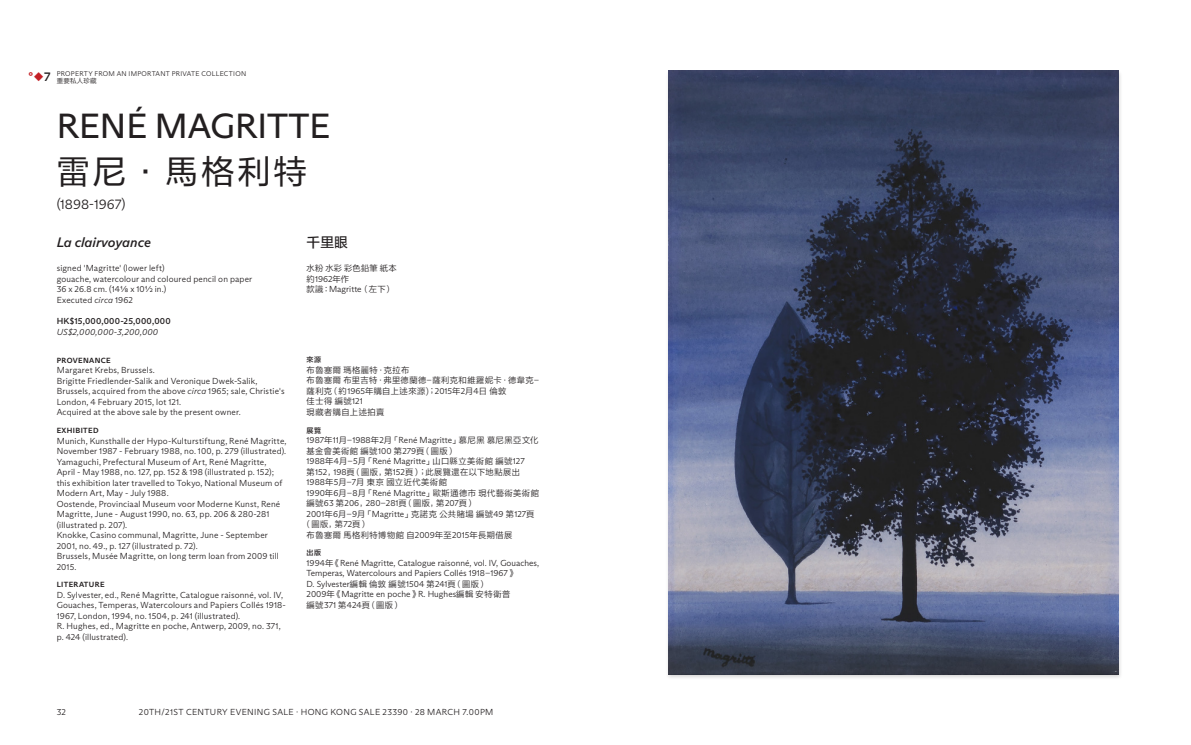
<style>
.page{position:relative;width:1191px;height:745px;background:#fff}
.page>*{position:absolute;margin:0;border:0;box-sizing:border-box;transform-origin:0 0}
.t1{font:35px "ABC Arizona Sans";color:#231f20}
.t2{font:32.88px "FZLTHB B51 0";letter-spacing:.1em;color:#231f20}
.t3{font:italic 500 13.75px "ABC Arizona Sans";color:#231f20}
.t4{font:300 13.75px "ABC Arizona Sans";color:#231f20}
.t5{font:13.75px "FZLTZHUNHB B51 0";color:#231f20}
.t6{font:500 12.5px "ABC Arizona Sans";color:#c41f25}
.t7{font:300 8.75px/10.5px "ABC Arizona Sans";letter-spacing:.015em;color:#231f20}
.t8{font:300 8.75px "ABC Arizona Sans";letter-spacing:.04em;color:#231f20}
.t9{font:500 8.75px/10.5px "ABC Arizona Sans";letter-spacing:.025em;color:#231f20}
.t10{font:8.25px/10.5px "FZLTXIHB B51 0";letter-spacing:.055em;color:#231f20}
.t11{font:700 7.5px "ABC Arizona Sans";letter-spacing:.05em;color:#231f20}
.t12{font:7px "FZLTZHB B51 0";color:#231f20}
.t13{font:300 6.88px "ABC Arizona Sans";letter-spacing:.04em;color:#231f20}
.t14{font:6.5px "FZLTXIHB B51 0";letter-spacing:.035em;color:#231f20}
.s1{color:#231f20}
.s2{font-style:italic}
.s3{font-weight:300;font-style:italic}
.s4{font-family:"FZLTXIHB B51 0";font-weight:400;font-size:8.25px}
.s5{font-family:"ABC Arizona Sans";font-weight:300;font-size:8.75px}
</style>
<div class="page">
<div style="left:665px;top:69px;width:457px;height:611px;background:#231f20;opacity:.2"></div>
<img style="left:668px;top:71px;width:450px;height:602px">
<p class="t13" style="left:57px;top:71px;width:191px">PROPERTY FROM AN IMPORTANT PRIVATE COLLECTION</p>
<p class="t6" style="left:28px;top:71px;width:24px">°◆<span class="s1">7</span></p>
<p class="t14" style="left:57px;top:78px;width:41px">重要私人珍藏</p>
<p class="t1" style="left:57px;top:111px;width:275px">RENÉ MAGRITTE</p>
<p class="t2" style="left:57px;top:156px;width:252px">雷尼·馬格利特</p>
<p class="t4" style="left:57px;top:198px;width:70px">(1898-1967)</p>
<p class="t3" style="left:57px;top:237px;width:96px">La clairvoyance</p>
<p class="t7" style="left:57px;top:263px;width:197px">signed 'Magritte' (lower left)<br>gouache, watercolour and coloured pencil on paper 36 x 26.8 cm. (14 1/8 x 10 1/2 in.)<br>Executed <span class="s2">circa</span> 1962</p>
<p class="t9" style="left:57px;top:316px;width:115px">HK$15,000,000-25,000,000<br><span class="s3">US$2,000,000-3,200,000</span></p>
<p class="t11" style="left:57px;top:355px;width:56px">PROVENANCE</p>
<p class="t7" style="left:57px;top:365px;width:229px">Margaret Krebs, Brussels.<br>Brigitte Friedlender-Salik and Veronique Dwek-Salik, Brussels, acquired from the above <span class="s2">circa</span> 1965; sale, Christie's London, 4 February 2015, lot 121.<br>Acquired at the above sale by the present owner.</p>
<p class="t11" style="left:57px;top:426px;width:43px">EXHIBITED</p>
<p class="t7" style="left:57px;top:435px;width:231px">Munich, Kunsthalle der Hypo-Kulturstiftung, René Magritte, November 1987 - February 1988, no. 100, p. 279 (illustrated).<br>Yamaguchi, Prefectural Museum of Art, René Magritte, April - May 1988, no. 127, pp. 152 &amp; 198 (illustrated p. 152); this exhibition later travelled to Tokyo, National Museum of Modern Art, May - July 1988.<br>Oostende, Provinciaal Museum voor Moderne Kunst, René Magritte, June - August 1990, no. 63, pp. 206 &amp; 280-281 (illustrated p. 207).<br>Knokke, Casino communal, Magritte, June - September 2001, no. 49., p. 127 (illustrated p. 72).<br>Brussels, Musée Magritte, on long term loan from 2009 till 2015.</p>
<p class="t11" style="left:57px;top:580px;width:49px">LITERATURE</p>
<p class="t7" style="left:57px;top:589px;width:231px">D. Sylvester, ed., René Magritte, Catalogue raisonné, vol. IV, Gouaches, Temperas, Watercolours and Papiers Collés 1918- 1967, London, 1994, no. 1504, p. 241 (illustrated).<br>R. Hughes, ed., Magritte en poche, Antwerp, 2009, no. 371, p. 424 (illustrated).</p>
<p class="t5" style="left:306px;top:235px;width:43px">千里眼</p>
<p class="t10" style="left:306px;top:263px;width:91px">水粉 水彩 彩色鉛筆 紙本</p>
<p class="t7" style="left:306px;top:274px;width:88px"><span class="s4">約</span>1962<span class="s4">年作<br>款識：</span>Magritte<span class="s4">（左下）</span></p>
<p class="t12" style="left:306px;top:356px;width:16px">來源</p>
<p class="t10" style="left:306px;top:365px;width:234px">布魯塞爾 瑪格麗特·克拉布<br>布魯塞爾 布里吉特·弗里德蘭德-薩利克和維羅妮卡·德韋克-薩利克（約<span class="s5">1965</span>年購自上述來源)；<span class="s5">2015</span>年<span class="s5">2</span>月<span class="s5">4</span>日 倫敦<br>佳士得 編號<span class="s5">121<br></span>現藏者購自上述拍賣</p>
<p class="t12" style="left:306px;top:426px;width:16px">展覽</p>
<p class="t7" style="left:306px;top:435px;width:233px">1987<span class="s4">年</span>11<span class="s4">月-</span>1988<span class="s4">年</span>2<span class="s4">月「</span>René Magritte<span class="s4">」慕尼黑 慕尼黑亞文化</span></p>
<p class="t10" style="left:306px;top:445px;width:150px">基金會美術館 編號<span class="s5">100</span> 第<span class="s5">279</span>頁（圖版）</p>
<p class="t7" style="left:306px;top:456px;width:219px">1988<span class="s4">年</span>4<span class="s4">月-</span>5<span class="s4">月「</span>René Magritte<span class="s4">」山口縣立美術館 編號</span>127</p>
<p class="t10" style="left:306px;top:466px;width:215px">第<span class="s5">152</span>﹐<span class="s5">198</span>頁（圖版﹐第<span class="s5">152</span>頁）；此展覽還在以下地點展出<br><span class="s5">1988</span>年<span class="s5">5</span>月-<span class="s5">7</span>月 東京 國立近代美術館</p>
<p class="t7" style="left:306px;top:487px;width:234px">1990<span class="s4">年</span>6<span class="s4">月-</span>8<span class="s4">月「</span>René Magritte<span class="s4">」歐斯通德市 現代藝術美術館編號</span>63 <span class="s4">第</span>206<span class="s4">﹐</span>280<span class="s4">-</span>281<span class="s4">頁（圖版﹐第</span>207<span class="s4">頁）<br></span>2001<span class="s4">年</span>6<span class="s4">月-</span>9<span class="s4">月「</span>Magritte<span class="s4">」克諾克 公共賭場 編號</span>49 <span class="s4">第</span>127<span class="s4">頁</span></p>
<p class="t10" style="left:306px;top:519px;width:207px;text-indent:-3px">（圖版﹐第<span class="s5">72</span>頁）<br>布魯塞爾 馬格利特博物館 自<span class="s5">2009</span>年至<span class="s5">2015</span>年長期借展</p>
<p class="t12" style="left:306px;top:549px;width:16px">出版</p>
<p class="t7" style="left:306px;top:557px;width:234px">1994<span class="s4">年《</span>René Magritte, Catalogue raisonné, vol. IV, Gouaches, Temperas, Watercolours and Papiers Collés 1918<span class="s4">-</span>1967<span class="s4">》<br></span>D. Sylvester<span class="s4">編輯 倫敦 編號</span>1504 <span class="s4">第</span>241<span class="s4">頁（圖版）<br></span>2009<span class="s4">年《</span>Magritte en poche<span class="s4">》</span>R. Hughes<span class="s4">編輯安特衛普</span></p>
<p class="t10" style="left:306px;top:599px;width:96px">編號<span class="s5">371</span> 第<span class="s5">424</span>頁（圖版）</p>
<p class="t7" style="left:57px;top:707px;width:11px">32</p>
<p class="t8" style="left:139px;top:708px;width:356px">20TH/21ST CENTURY EVENING SALE · HONG KONG SALE 23390 · 28 MARCH 7.00PM</p>
</div>
